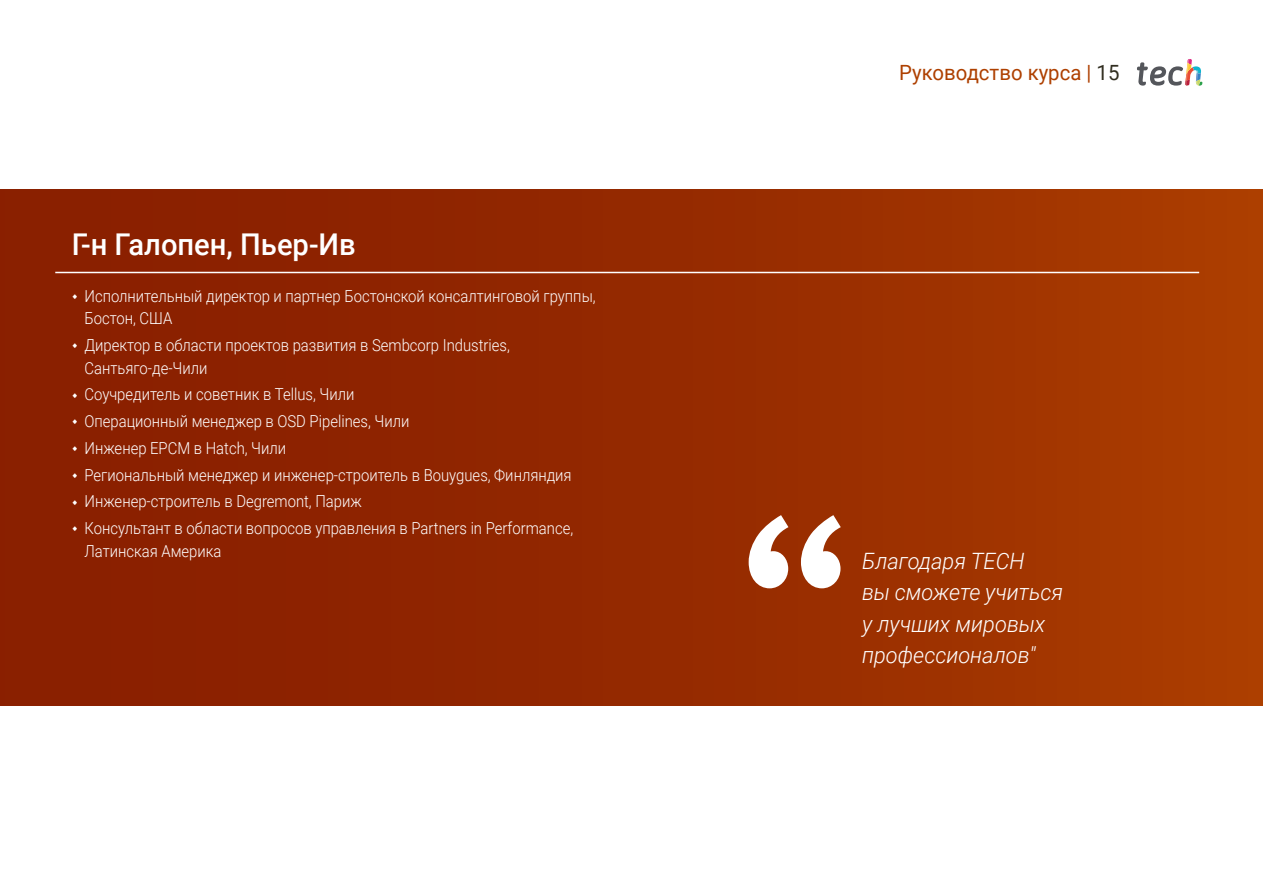
<style>
.page{position:relative;width:1263px;height:893px;background:#fff}
.page>*{position:absolute;margin:0;border:0;box-sizing:border-box;transform-origin:0 0}
.Nombre_DII{font:500 30px "Roboto";color:#fff}
.Destacado_DII{font:italic 300 22.5px/31.5px "Roboto";color:#fff}
.Paginación{font:21px "Roboto";color:#ae4000}
.t1{font:300 16.5px/22.5px "Roboto";color:#fff;scale:.9 1}
.s1{color:#312e20}
</style>
<div class="page">
<div style="left:0;top:190px;width:1263px;height:516px;background:linear-gradient(to right,#851b00,#a83b00)"></div>
<svg style="left:749px;top:515px;width:92px;height:73px"></svg>
<hr style="left:55px;top:272px;width:1144px;height:1px;background:#fff">
<svg style="left:1137px;top:59px;width:65px;height:27px"></svg>
<svg style="left:73px;top:294px;width:4px;height:5px"></svg>
<svg style="left:73px;top:344px;width:4px;height:5px"></svg>
<svg style="left:73px;top:393px;width:4px;height:5px"></svg>
<svg style="left:73px;top:420px;width:4px;height:5px"></svg>
<svg style="left:73px;top:446px;width:4px;height:5px"></svg>
<svg style="left:73px;top:473px;width:4px;height:5px"></svg>
<svg style="left:73px;top:500px;width:4px;height:5px"></svg>
<svg style="left:73px;top:527px;width:4px;height:5px"></svg>
<p class="Nombre_DII" style="left:72px;top:224px;width:285px">Г-н Галопен, Пьер-Ив</p>
<p class="t1" style="left:85px;top:284px;width:569px">Исполнительный директор и партнер Бостонской консалтинговой группы,<br>Бостон, США</p>
<p class="t1" style="left:85px;top:333px;width:474px">Директор в области проектов развития в Sembcorp Industries,<br>Сантьяго-де-Чили</p>
<p class="t1" style="left:85px;top:383px;width:301px">Соучредитель и советник в Tellus, Чили</p>
<p class="t1" style="left:85px;top:409px;width:362px">Операционный менеджер в OSD Pipelines, Чили</p>
<p class="t1" style="left:85px;top:436px;width:226px">Инженер EPCM в Hatch, Чили</p>
<p class="t1" style="left:85px;top:463px;width:543px">Региональный менеджер и инженер-строитель в Bouygues, Финляндия</p>
<p class="t1" style="left:85px;top:490px;width:310px">Инженер-строитель в Degremont, Париж</p>
<p class="t1" style="left:85px;top:516px;width:544px">Консультант в области вопросов управления в Partners in Performance,<br>Латинская Америка</p>
<p class="Paginación" style="left:899px;top:57px;width:222px">Руководство курса | <span class="s1">15</span></p>
<p class="Destacado_DII" style="left:862px;top:544px;width:202px">Благодаря TECH<br>вы сможете учиться у лучших мировых профессионалов"</p>
</div>
